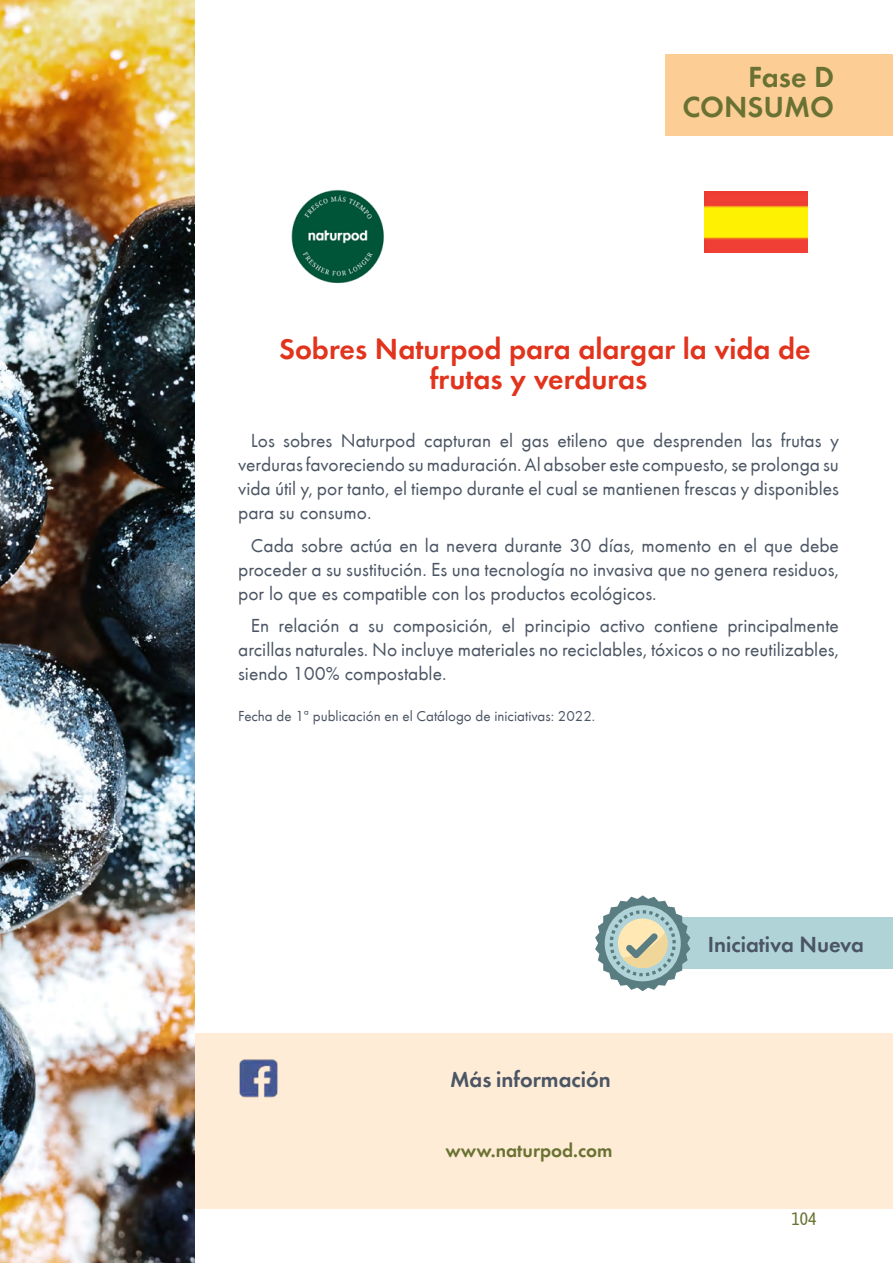
<style>
.page{position:relative;width:893px;height:1263px;background:#fff}
.page>*{position:absolute;margin:0;border:0;box-sizing:border-box;transform-origin:0 0}
.t1{font:600 30px/30px "Futura Round";color:#e2331d;text-align:center}
.t2{font:600 30px/30px "Futura Round";color:#697232;text-align:right}
.t3{font:600 22.5px "Futura Round";color:#4b5564}
.t4{font:19.5px/24px "Futura Round";color:#4c5564;text-align:justify}
.t5{font:600 19.5px "Futura Round";color:#697232}
.t6{font:18px "Asap Condensed";color:#697232}
.t7{font:15px "Futura Round";color:#4c5564}
</style>
<div class="page">
<div style="left:195px;top:1033px;width:698px;height:176px;background:#feecd6"></div>
<div style="left:665px;top:54px;width:228px;height:82px;background:#fcce96"></div>
<img style="left:0;top:0;width:195px;height:1263px">
<div style="left:623px;top:918px;width:270px;height:51px;background:#afd3d7"></div>
<svg style="left:595px;top:895px;width:95px;height:96px"></svg>
<img style="left:239px;top:1059px;width:39px;height:39px">
<img style="left:291px;top:189px;width:93px;height:95px">
<img style="left:705px;top:192px;width:102px;height:61px">
<h1 class="t2" style="left:682px;top:59px;width:153px">Fase D<br>CONSUMO</h1>
<h1 class="t1" style="left:279px;top:331px;width:533px">Sobres Naturpod para alargar la vida de frutas y verduras</h1>
<p class="t4" style="left:238px;top:427px;width:602px;text-indent:13px">Los sobres Naturpod capturan el gas etileno que desprenden las frutas y verduras favoreciendo su maduración. Al absober este compuesto, se prolonga su vida útil y, por tanto, el tiempo durante el cual se mantienen frescas y disponibles para su consumo.</p>
<p class="t4" style="left:238px;top:532px;width:602px;text-indent:13px">Cada sobre actúa en la nevera durante 30 días, momento en el que debe proceder a su sustitución. Es una tecnología no invasiva que no genera residuos, por lo que es compatible con los productos ecológicos.</p>
<p class="t4" style="left:238px;top:612px;width:602px;text-indent:13px">En relación a su composición, el principio activo contiene principalmente arcillas naturales. No incluye materiales no reciclables, tóxicos o no reutilizables, siendo 100% compostable.</p>
<p class="t7" style="left:238px;top:705px;width:359px">Fecha de 1ª publicación en el Catálogo de iniciativas: 2022.</p>
<p class="t3" style="left:450px;top:1062px;width:162px">Más información</p>
<p class="t5" style="left:445px;top:1136px;width:169px">www.naturpod.com</p>
<p class="t3" style="left:708px;top:927px;width:158px">Iniciativa Nueva</p>
<p class="t6" style="left:792px;top:1206px;width:26px">104</p>
</div>
